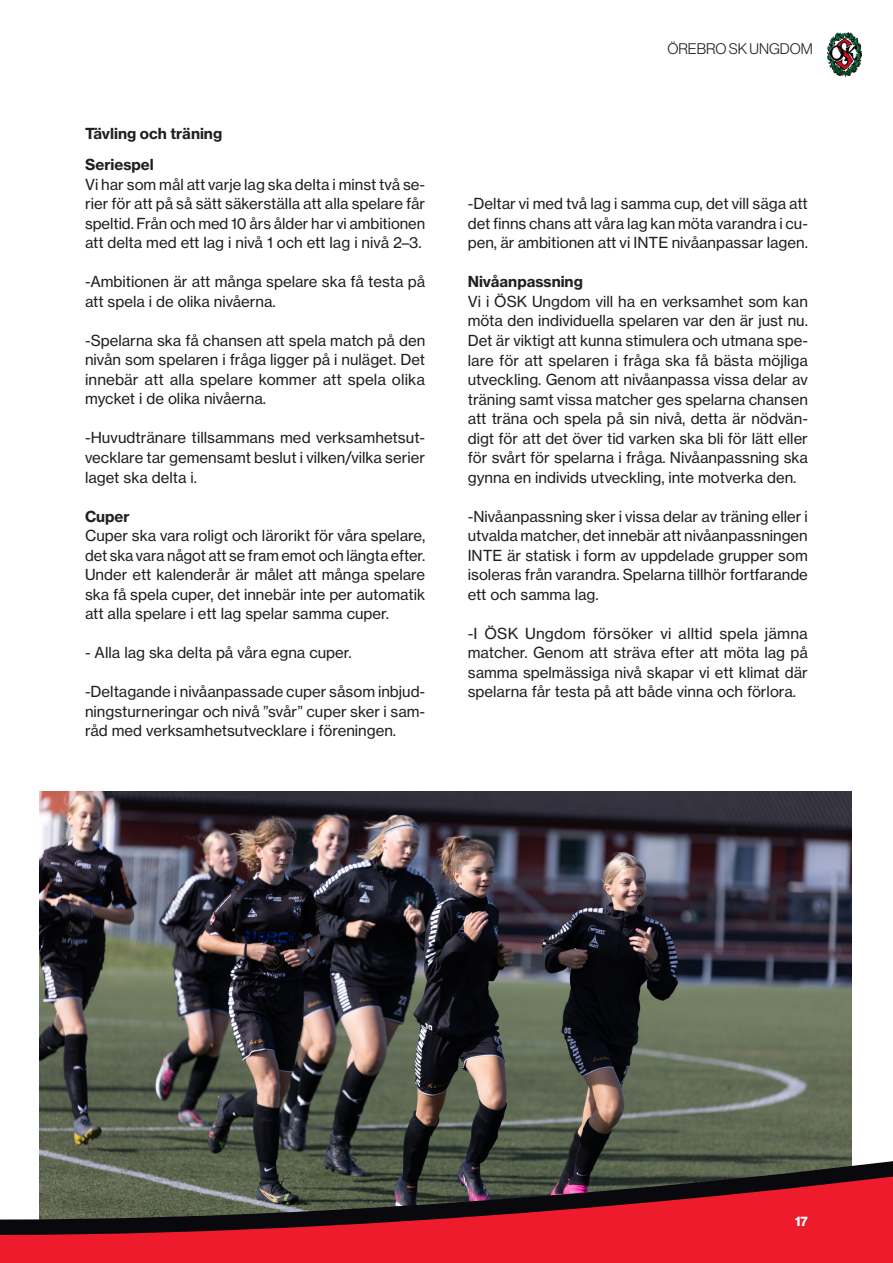
<style>
.page{position:relative;width:893px;height:1263px;background:#fff}
.page>*{position:absolute;margin:0;border:0;box-sizing:border-box;transform-origin:0 0}
.Rubrik_24p{font:15px/19.5px "N Haas Grotesk TX Pro 55 Rg";color:#231f20;text-align:justify}
.ÖSK_Bröd_utan_avstånd{font:15px/19.5px "N Haas Grotesk TX Pro 55 Rg";color:#231f20;text-align:justify}
.ÖSK_Bröd_utan_avstånd-2{font:15px "N Haas Grotesk TX Pro 75 Bd";color:#231f20}
.t1{font:15px "N Haas Grotesk DS Pro 45 Lt";color:#231f20}
.t2{font:13.5px "N Haas Grotesk DS Pro 75 Bd";color:#fff}
</style>
<div class="page">
<img style="left:39px;top:791px;width:813px;height:368px">
<svg style="left:39px;top:1159px;width:854px;height:16px;background:#505749"></svg>
<svg style="left:0;top:1175px;width:893px;height:88px;background:#a23036"></svg>
<img style="left:827px;top:32px;width:35px;height:45px">
<p class="ÖSK_Bröd_utan_avstånd-2" style="left:85px;top:124px;width:139px">Tävling och träning</p>
<p class="ÖSK_Bröd_utan_avstånd-2" style="left:85px;top:155px;width:70px">Seriespel</p>
<p class="Rubrik_24p" style="left:85px;top:175px;width:342px">Vi har som mål att varje lag ska delta i minst två se&shy;rier för att på så sätt säkerställa att alla spelare får speltid. Från och med 10 års ålder har vi ambitionen att delta med ett lag i nivå 1 och ett lag i nivå 2–3.</p>
<p class="Rubrik_24p" style="left:85px;top:272px;width:342px">-Ambitionen är att många spelare ska få testa på att spela i de olika nivåerna.</p>
<p class="Rubrik_24p" style="left:85px;top:331px;width:342px">-Spelarna ska få chansen att spela match på den nivån som spelaren i fråga ligger på i nuläget. Det innebär att alla spelare kommer att spela olika mycket i de olika nivåerna.</p>
<p class="Rubrik_24p" style="left:85px;top:428px;width:342px">-Huvudtränare tillsammans med verksamhetsut&shy;vecklare tar gemensamt beslut i vilken/vilka serier laget ska delta i.</p>
<p class="ÖSK_Bröd_utan_avstånd-2" style="left:85px;top:506px;width:46px">Cuper</p>
<p class="Rubrik_24p" style="left:85px;top:526px;width:342px">Cuper ska vara roligt och lärorikt för våra spelare, det ska vara något att se fram emot och längta efter.<br>Under ett kalenderår är målet att många spelare ska få spela cuper, det innebär inte per automatik att alla spelare i ett lag spelar samma cuper.</p>
<p class="Rubrik_24p" style="left:85px;top:643px;width:267px">- Alla lag ska delta på våra egna cuper.</p>
<p class="Rubrik_24p" style="left:85px;top:682px;width:342px">-Deltagande i nivåanpassade cuper såsom inbjud&shy;ningsturneringar och nivå ”svår” cuper sker i sam&shy;råd med verksamhetsutvecklare i föreningen.</p>
<p class="t1" style="left:667px;top:41px;width:147px">ÖREBRO SK UNGDOM</p>
<p class="Rubrik_24p" style="left:468px;top:194px;width:342px">-Deltar vi med två lag i samma cup, det vill säga att det finns chans att våra lag kan möta varandra i cu&shy;pen, är ambitionen att vi INTE nivåanpassar lagen.</p>
<p class="ÖSK_Bröd_utan_avstånd-2" style="left:468px;top:273px;width:117px">Nivåanpassning</p>
<p class="ÖSK_Bröd_utan_avstånd" style="left:468px;top:292px;width:342px">Vi i ÖSK Ungdom vill ha en verksamhet som kan möta den individuella spelaren var den är just nu.<br>Det är viktigt att kunna stimulera och utmana spe&shy;lare för att spelaren i fråga ska få bästa möjliga utveckling. Genom att nivåanpassa vissa delar av träning samt vissa matcher ges spelarna chansen att träna och spela på sin nivå, detta är nödvän&shy;digt för att det över tid varken ska bli för lätt eller för svårt för spelarna i fråga. Nivåanpassning ska gynna en individs utveckling, inte motverka den.</p>
<p class="ÖSK_Bröd_utan_avstånd" style="left:468px;top:506px;width:342px">-Nivåanpassning sker i vissa delar av träning eller i utvalda matcher, det innebär att nivåanpassningen INTE är statisk i form av uppdelade grupper som isoleras från varandra. Spelarna tillhör fortfarande ett och samma lag.</p>
<p class="ÖSK_Bröd_utan_avstånd" style="left:468px;top:623px;width:342px">-I ÖSK Ungdom försöker vi alltid spela jämna matcher. Genom att sträva efter att möta lag på samma spelmässiga nivå skapar vi ett klimat där spelarna får testa på att både vinna och förlora.</p>
<p class="t2" style="left:795px;top:1213px;width:14px">17</p>
</div>
